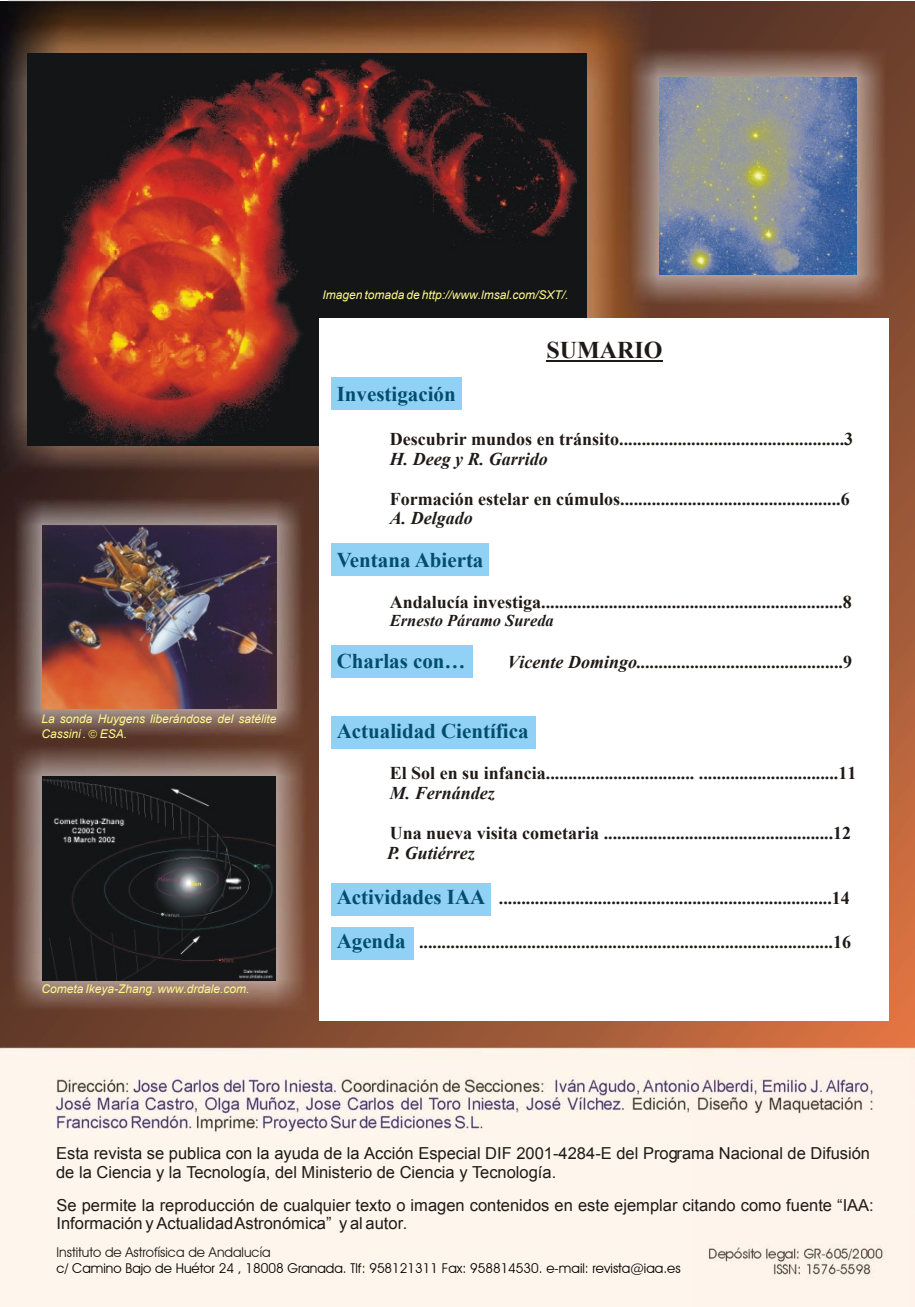
<style>
.page{position:relative;width:915px;height:1307px;background:#fff}
.page>*{position:absolute;margin:0;border:0;box-sizing:border-box;transform-origin:0 0}
.t1{font:700 24px "Times New Roman";color:#1f1a17}
.t2{font:700 21px/43.2px "Times New Roman";color:#004d70}
.t3{font:700 18px "Times New Roman";color:#1f1a17}
.t4{font:italic 700 18px "Times New Roman";color:#1f1a17}
.t5{font:16.5px/18.5px "Arial";color:#1f1a17}
.t6{font:italic 700 16.5px "Times New Roman";color:#1f1a17}
.t7{font:13.5px "Avant Garde Bk BT";color:#000}
.t8{font:13.5px "Avant Garde Bk BT";color:#1f1a17}
.t9{font:italic 12px/14.5px "Arial";color:#fffa8a}
.s1{font-style:italic}
</style>
<div class="page">
<img style="left:0;top:1px;width:915px;height:1305px">
<img style="left:8px;top:0;width:642px;height:318px">
<img style="left:630px;top:48px;width:256px;height:256px">
<img style="left:659px;top:78px;width:197px;height:197px">
<img style="left:11px;top:745px;width:296px;height:266px">
<img style="left:42px;top:776px;width:234px;height:204px">
<img style="left:15px;top:497px;width:289px;height:239px">
<img style="left:42px;top:525px;width:234px;height:183px">
<img style="left:0;top:24px;width:616px;height:447px">
<img style="left:28px;top:53px;width:559px;height:393px">
<div style="left:319px;top:318px;width:569px;height:702px;background:#fff"></div>
<div style="left:331px;top:883px;width:159px;height:32px;background:#91d1f5"></div>
<div style="left:331px;top:543px;width:158px;height:32px;background:#91d1f5"></div>
<div style="left:331px;top:377px;width:130px;height:32px;background:#91d1f5"></div>
<div style="left:331px;top:645px;width:142px;height:32px;background:#91d1f5"></div>
<div style="left:331px;top:716px;width:205px;height:33px;background:#91d1f5"></div>
<div style="left:331px;top:927px;width:83px;height:32px;background:#91d1f5"></div>
<hr style="left:546px;top:360px;width:116px;height:1px;background:#1f1a17">
<svg style="left:89px;top:729px;width:8px;height:9px"></svg>
<p class="t9" style="left:323px;top:288px;width:248px">Imagen tomada de http://www.lmsal.com/SXT/.</p>
<p class="t2" style="left:337px;top:374px;width:121px">Investigación</p>
<h1 class="t1" style="left:546px;top:342px;width:117px">SUMARIO</h1>
<p class="t3" style="left:390px;top:432px;width:465px">Descubrir mundos en tránsito..................................................3</p>
<p class="t4" style="left:390px;top:452px;width:160px">H. Deeg y R. Garrido</p>
<p class="t3" style="left:390px;top:492px;width:461px">Formación estelar en cúmulos.................................................6</p>
<p class="t4" style="left:390px;top:512px;width:85px">A. Delgado</p>
<p class="t2" style="left:337px;top:540px;width:148px">Ventana Abierta</p>
<p class="t9" style="left:42px;top:712px;width:237px">La sonda Huygens liberándose del satélite<br>Cassini . ESA.</p>
<p class="t9" style="left:42px;top:982px;width:210px">Cometa Ikeya-Zhang. www.drdale.com.</p>
<p class="t3" style="left:390px;top:595px;width:464px">Andalucía investiga...................................................................8</p>
<p class="t6" style="left:390px;top:615px;width:166px">Ernesto Páramo Sureda</p>
<p class="t3" style="left:508px;top:656px;width:346px"><span class="s1">Vicente Domingo</span>..............................................9</p>
<p class="t2" style="left:337px;top:642px;width:130px">Charlas con…</p>
<p class="t2" style="left:337px;top:711px;width:193px">Actualidad Científica</p>
<p class="t3" style="left:390px;top:766px;width:468px">El Sol en su infancia................................. ...............................11</p>
<p class="t4" style="left:390px;top:786px;width:107px">M. Fernández</p>
<p class="t3" style="left:390px;top:826px;width:463px">Una nueva visita cometaria ...................................................12</p>
<p class="t4" style="left:387px;top:846px;width:89px">P. Gutiérrez</p>
<p class="t3" style="left:499px;top:892px;width:352px">..........................................................................14</p>
<p class="t3" style="left:419px;top:935px;width:434px">............................................................................................16</p>
<p class="t2" style="left:337px;top:878px;width:150px">Actividades IAA<br>Agenda</p>
<p class="t5" style="left:56px;top:1145px;width:815px">Esta revista se publica con la ayuda de la Acción Especial DIF 2001-4284-E del Programa Nacional de Difusión de la Ciencia y la Tecnología, del Ministerio de Ciencia y Tecnología.</p>
<p class="t5" style="left:57px;top:1197px;width:819px">Se permite la reproducción de cualquier texto o imagen contenidos en este ejemplar citando como fuente “IAA:<br>Información y Actualidad Astronómica” y al autor<span class="s1">.</span></p>
<p class="t8" style="left:57px;top:1246px;width:216px">Instituto de Astrofísica de Andalucía</p>
<p class="t7" style="left:57px;top:1262px;width:626px">c/ Camino Bajo de Huétor 24 , 18008 Granada. Tlf: 958121311 Fax: 958814530. e-mail: revista@iaa.es</p>
</div>
